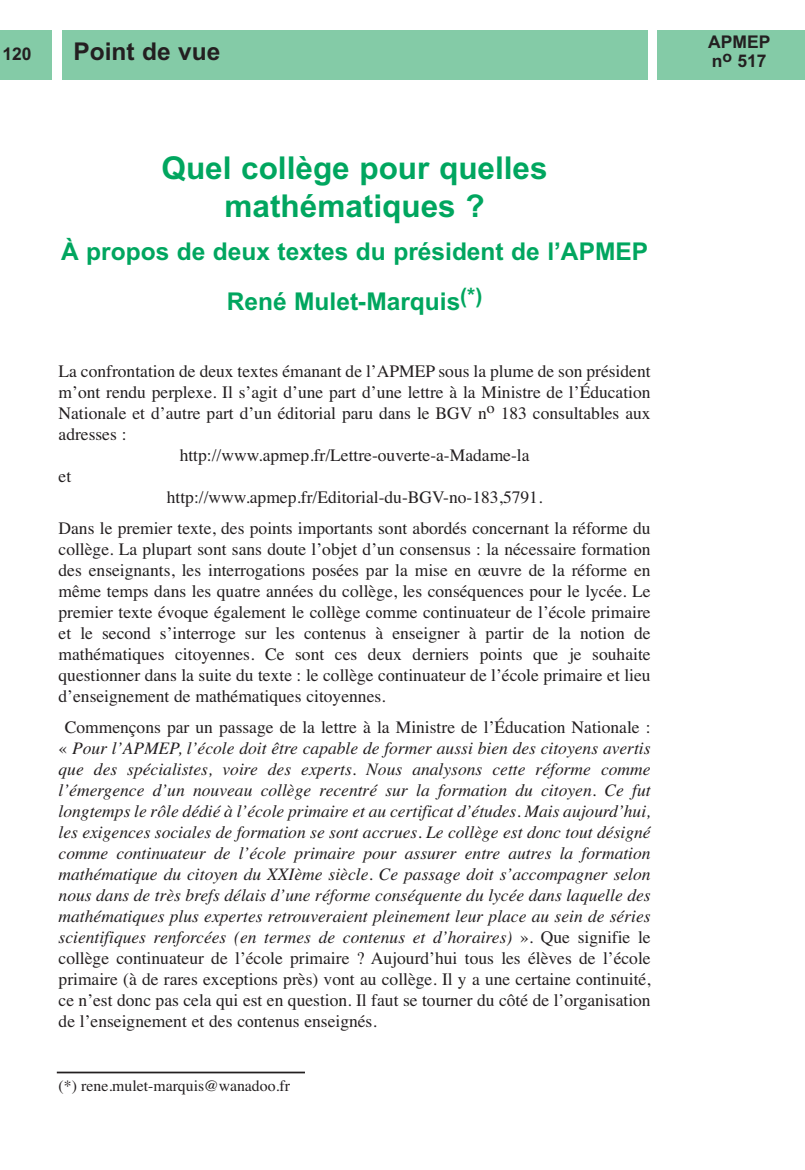
<style>
.page{position:relative;width:805px;height:1170px;background:#fff}
.page>*{position:absolute;margin:0;border:0;box-sizing:border-box;transform-origin:0 0}
.t1{font:700 31.5px/37.8px "Arial";color:#00a65f;text-align:center}
.t2{font:700 24.5px/50.4px "Arial";color:#00a65f;text-align:center}
.t3{font:700 24.5px "Arial";color:#231f20}
.t4{font:italic 17.5px/21px "Times";color:#231f20;text-align:justify}
.t5{font:17.5px/21px "Times";color:#231f20;text-align:justify}
.t6{font:700 17.5px/19.6px "Arial";color:#231f20}
.t7{font:15.75px "Times";color:#231f20}
.s1{font-style:normal}
</style>
<div class="page">
<div style="left:0;top:30px;width:52px;height:50px;background:#84cba7"></div>
<div style="left:62px;top:30px;width:585px;height:50px;background:#84cba7"></div>
<div style="left:657px;top:30px;width:148px;height:50px;background:#84cba7"></div>
<hr style="left:57px;top:1071px;width:248px;height:2px;background:#231f20">
<p class="t6" style="left:3px;top:44px;width:31px">120</p>
<h2 class="t3" style="left:73px;top:38px;width:149px">Point de vue</h2>
<p class="t6" style="left:708px;top:32px;width:64px">APMEP n<sup>o</sup> 517</p>
<h1 class="t1" style="left:161px;top:149px;width:387px">Quel collège pour quelles mathématiques ?</h1>
<h2 class="t2" style="left:61px;top:226px;width:588px">À propos de deux textes du président de l’APMEP<br>René Mulet-Marquis<sup>(*)</sup></h2>
<p class="t5" style="left:59px;top:360px;width:593px">La confrontation de deux textes émanant de l’APMEP sous la plume de son président</p>
<p class="t5" style="left:59px;top:381px;width:593px">m’ont rendu perplexe. Il s’agit d’une part d’une lettre à la Ministre de l’Éducation</p>
<p class="t5" style="left:59px;top:402px;width:593px">Nationale et d’autre part d’un éditorial paru dans le BGV n<sup>o</sup> 183 consultables aux</p>
<p class="t5" style="left:59px;top:423px;width:69px">adresses :</p>
<p class="t5" style="left:180px;top:444px;width:351px">http://www.apmep.fr/Lettre-ouverte-a-Madame-la</p>
<p class="t5" style="left:59px;top:465px;width:14px">et</p>
<p class="t5" style="left:167px;top:486px;width:377px">http://www.apmep.fr/Editorial-du-BGV-no-183,5791.</p>
<p class="t5" style="left:59px;top:517px;width:593px">Dans le premier texte, des points importants sont abordés concernant la réforme du collège. La plupart sont sans doute l’objet d’un consensus : la nécessaire formation des enseignants, les interrogations posées par la mise en œuvre de la réforme en même temps dans les quatre années du collège, les conséquences pour le lycée. Le premier texte évoque également le collège comme continuateur de l’école primaire et le second s’interroge sur les contenus à enseigner à partir de la notion de mathématiques citoyennes. Ce sont ces deux derniers points que je souhaite questionner dans la suite du texte : le collège continuateur de l’école primaire et lieu d’enseignement de mathématiques citoyennes.</p>
<p class="t4" style="left:59px;top:716px;width:593px;text-indent:6px"><span class="s1">Commençons par un passage de la lettre à la Ministre de l’Éducation Nationale : «</span> Pour l’APMEP, l’école doit être capable de former aussi bien des citoyens avertis que des spécialistes, voire des experts. Nous analysons cette réforme comme l’émergence d’un nouveau collège recentré sur la formation du citoyen. Ce fut longtemps le rôle dédié à l’école primaire et au certificat d’études. Mais aujourd’hui, les exigences sociales de formation se sont accrues. Le collège est donc tout désigné comme continuateur de l’école primaire pour assurer entre autres la formation mathématique du citoyen du XXIème siècle. Ce passage doit s’accompagner selon nous dans de très brefs délais d’une réforme conséquente du lycée dans laquelle des mathématiques plus expertes retrouveraient pleinement leur place au sein de séries scientifiques renforcées (en termes de contenus et d’horaires) <span class="s1">». Que signifie le collège continuateur de l’école primaire ? Aujourd’hui tous les élèves de l’école primaire (à de rares exceptions près) vont au collège. Il y a une certaine continuité, ce n’est donc pas cela qui est en question. Il faut se tourner du côté de l’organisation de l’enseignement et des contenus enseignés.</span></p>
<p class="t7" style="left:59px;top:1076px;width:233px">(*) rene.mulet-marquis@wanadoo.fr</p>
</div>
